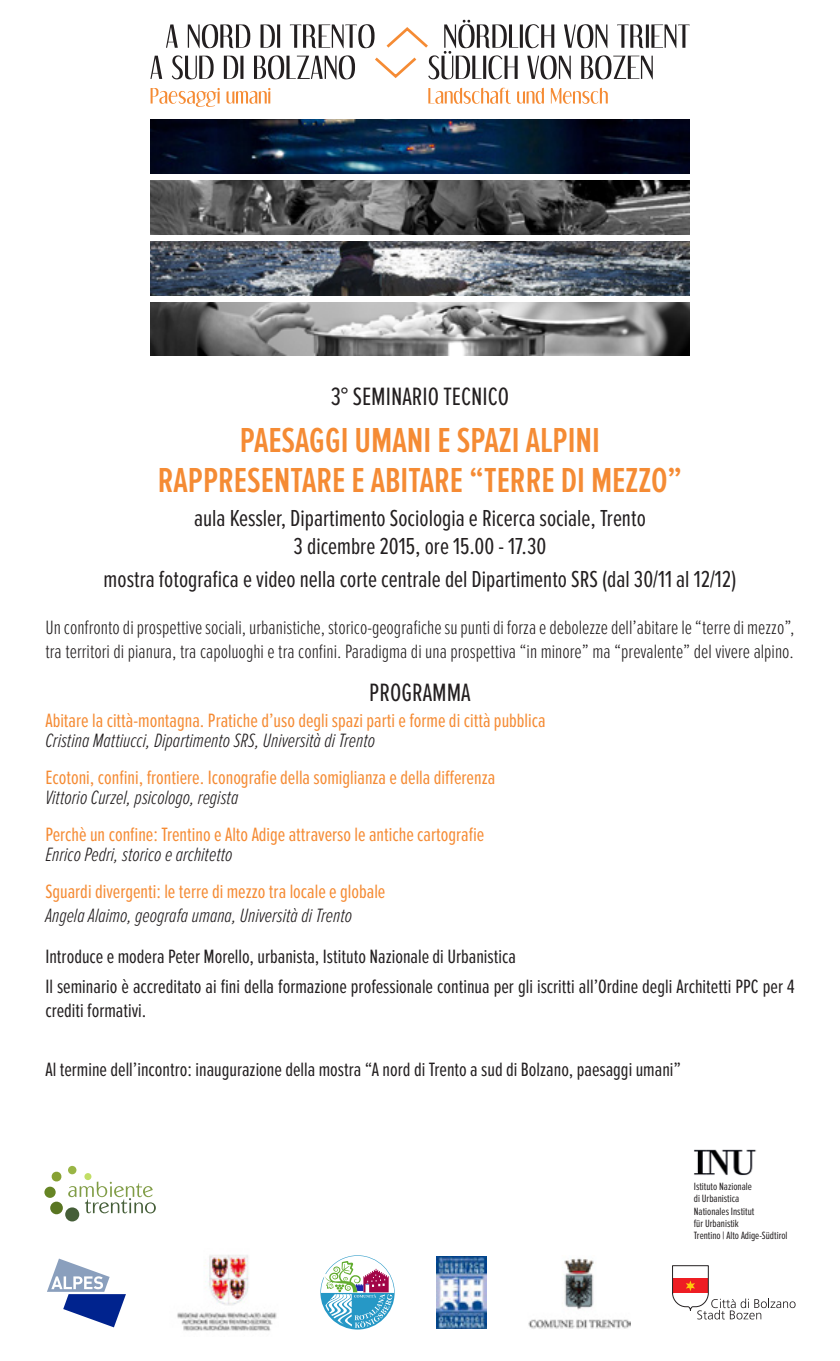
<style>
.page{position:relative;width:840px;height:1361px;background:#fff}
.page>*{position:absolute;margin:0;border:0;box-sizing:border-box;transform-origin:0 0}
.t1{font:600 36px/40px "Proxima Nova Ex Cn";color:#f58b34;text-align:center}
.t2{font:26px "Proxima Nova Ex Cn";color:#231f20}
.t3{font:24px/28px "Proxima Nova Ex Cn";color:#231f20;text-align:center}
.t4{font:20px/29.6px "Proxima Nova Ex Cn";color:#231f20}
.t5{font:20px "Proxima Nova Ex Cn";color:#f58b34}
.t6{font:300 20px/24px "Proxima Nova Ex Cn";color:#231f20}
.t7{font:italic 300 20px "Proxima Nova Ex Cn";color:#231f20}
.t8{font:11px/12.2px "Proxima Nova Ex Cn";color:#231f20}
</style>
<div class="page">
<svg style="left:428px;top:88px;width:179px;height:16px"></svg>
<svg style="left:150px;top:88px;width:120px;height:19px"></svg>
<svg style="left:150px;top:20px;width:539px;height:60px"></svg>
<img style="left:150px;top:120px;width:539px;height:53px">
<img style="left:150px;top:303px;width:539px;height:53px">
<img style="left:150px;top:242px;width:539px;height:53px">
<img style="left:150px;top:181px;width:539px;height:53px">
<svg style="left:68px;top:1181px;width:88px;height:32px"></svg>
<div style="left:65px;top:1207px;width:14px;height:14px;background:#455e38;border-radius:50%"></div>
<div style="left:68px;top:1166px;width:8px;height:8px;background:#99b545;border-radius:50%"></div>
<div style="left:50px;top:1201px;width:13px;height:13px;background:#597521;border-radius:50%"></div>
<div style="left:84px;top:1173px;width:7px;height:7px;background:#c2de66;border-radius:50%"></div>
<div style="left:44px;top:1186px;width:12px;height:12px;background:#668524;border-radius:50%"></div>
<svg style="left:51px;top:1171px;width:11px;height:11px"></svg>
<img style="left:694px;top:1149px;width:63px;height:27px">
<img style="left:177px;top:1255px;width:100px;height:76px">
<svg style="left:320px;top:1255px;width:74px;height:74px"></svg>
<img style="left:436px;top:1256px;width:50px;height:72px">
<img style="left:528px;top:1258px;width:102px;height:71px">
<svg style="left:672px;top:1265px;width:123px;height:54px"></svg>
<svg style="left:47px;top:1258px;width:79px;height:69px"></svg>
<h2 class="t2" style="left:330px;top:382px;width:180px">3° SEMINARIO TECNICO</h2>
<h1 class="t1" style="left:158px;top:421px;width:525px">PAESAGGI UMANI E SPAZI ALPINI<br>RAPPRESENTARE E ABITARE “TERRE DI MEZZO”</h1>
<p class="t3" style="left:194px;top:504px;width:453px">aula Kessler, Dipartimento Sociologia e Ricerca sociale, Trento<br>3 dicembre 2015, ore 15.00 - 17.30</p>
<p class="t3" style="left:104px;top:566px;width:633px">mostra fotografica e video nella corte centrale del Dipartimento SRS (dal 30/11 al 12/12)</p>
<p class="t6" style="left:45px;top:616px;width:750px">Un confronto di prospettive sociali, urbanistiche, storico-geografiche su punti di forza e debolezze dell’abitare le “terre di mezzo”, tra territori di pianura, tra capoluoghi e tra confini. Paradigma di una prospettiva “in minore” ma “prevalente” del vivere alpino.</p>
<h2 class="t2" style="left:369px;top:678px;width:103px">PROGRAMMA</h2>
<p class="t5" style="left:45px;top:709px;width:501px">Abitare la città-montagna. Pratiche d’uso degli spazi parti e forme di città pubblica</p>
<p class="t7" style="left:45px;top:729px;width:331px">Cristina Mattiucci, Dipartimento SRS, Università di Trento</p>
<p class="t5" style="left:45px;top:766px;width:451px">Ecotoni, confini, frontiere. Iconografie della somiglianza e della differenza</p>
<p class="t7" style="left:45px;top:786px;width:194px">Vittorio Curzel, psicologo, regista</p>
<p class="t5" style="left:45px;top:823px;width:440px">Perchè un confine: Trentino e Alto Adige attraverso le antiche cartografie</p>
<p class="t7" style="left:45px;top:843px;width:188px">Enrico Pedri, storico e architetto</p>
<p class="t5" style="left:45px;top:880px;width:341px">Sguardi divergenti: le terre di mezzo tra locale e globale</p>
<p class="t7" style="left:45px;top:904px;width:308px">Angela Alaimo, geografa umana, Università di Trento</p>
<p class="t4" style="left:45px;top:942px;width:750px">Introduce e modera Peter Morello, urbanista, Istituto Nazionale di Urbanistica<br>Il seminario è accreditato ai fini della formazione professionale continua per gli iscritti all’Ordine degli Architetti PPC per 4</p>
<p class="t4" style="left:45px;top:995px;width:102px">crediti formativi.</p>
<p class="t4" style="left:45px;top:1055px;width:637px">Al termine dell’incontro: inaugurazione della mostra “A nord di Trento a sud di Bolzano, paesaggi umani”</p>
<p class="t8" style="left:693px;top:1180px;width:95px">Istituto Nazionale<br>di Urbanistica<br>Nationales Institut<br>für Urbanistik<br>Trentino | Alto Adige-Südtirol</p>
</div>
